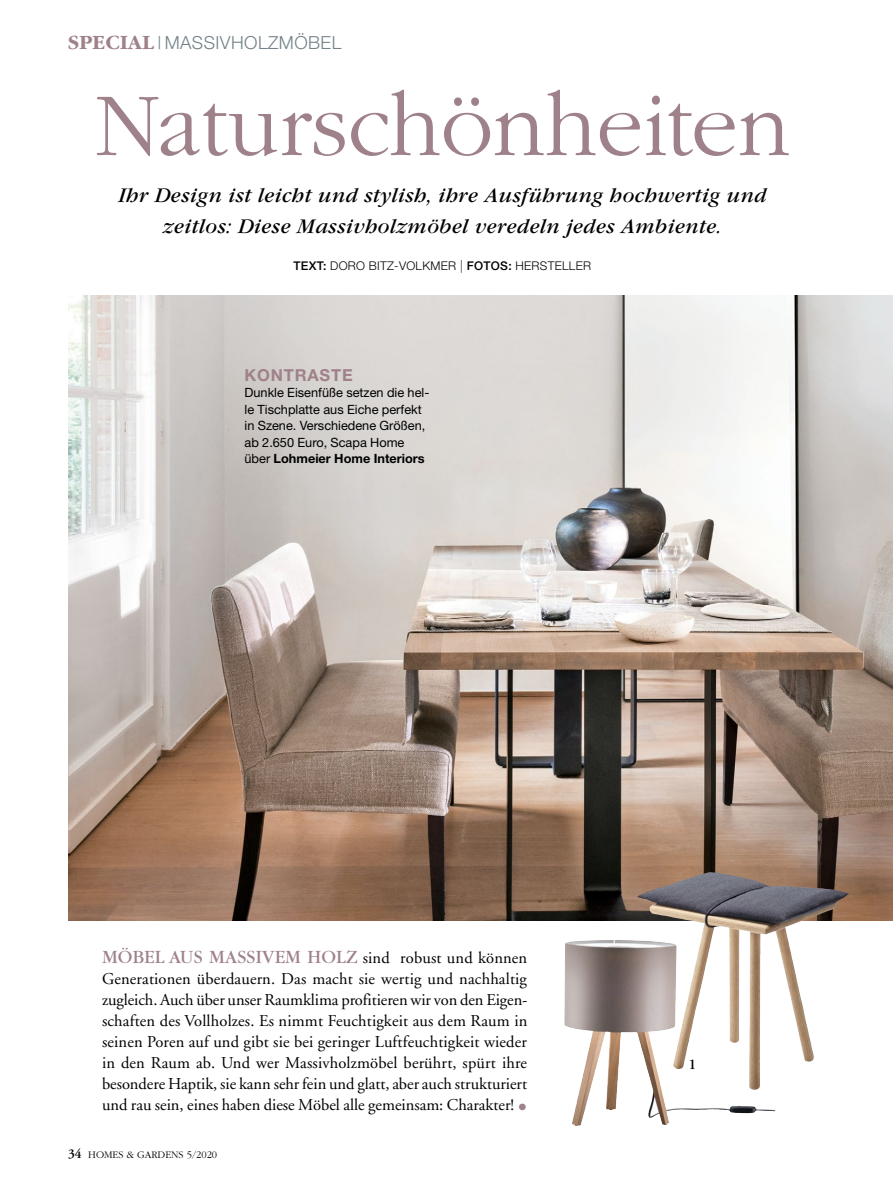
<style>
.page{position:relative;width:893px;height:1191px;background:#fff}
.page>*{position:absolute;margin:0;border:0;box-sizing:border-box;transform-origin:0 0}
.t1{font:300 93px "Garamond";color:#9f8189}
.t2{font:italic 21.75px/31.5px "Garamond";letter-spacing:.02em;color:#000;text-align:center}
.t3{font:19.5px "Garamond";letter-spacing:.01em;color:#9f8189}
.t4{font:300 18px "Helvetica Neue";letter-spacing:.025em;color:#738188}
.t5{font:16.5px/21px "Adobe Garamond";color:#000;text-align:justify}
.t6{font:700 16.5px "Helvetica Neue";letter-spacing:.05em;color:#9f8189}
.t7{font:15px "Garamond";color:#000}
.t8{font:12.75px/16.5px "Helvetica Neue";color:#000}
.t9{font:300 12px "Helvetica Neue";letter-spacing:.025em;color:#000}
.t10{font:300 10.5px "Garamond";color:#000}
.s1{font-family:"Garamond";font-weight:700;font-size:21px;color:#9f8189}
.s2{font-weight:500}
.s3{font-weight:700}
.s4{font-family:"Adobe Garamond";font-size:16.5px;color:#000}
.s5{font-size:24px;color:#9f8189}
.s6{font-family:"Adobe Garamond";font-weight:600;font-size:13.5px}
</style>
<div class="page">
<img style="left:68px;top:296px;width:825px;height:625px">
<img style="left:637px;top:872px;width:212px;height:218px">
<img style="left:564px;top:940px;width:81px;height:186px">
<p class="t4" style="left:68px;top:31px;width:275px"><span class="s1">SPECIAL</span> | MASSIVHOLZMÖBEL</p>
<p class="t1" style="left:94px;top:76px;width:697px">Naturschönheiten</p>
<p class="t2" style="left:118px;top:179px;width:650px">Ihr Design ist leicht und stylish, ihre Ausführung hochwertig und zeitlos: Diese Massivholzmöbel veredeln jedes Ambiente.</p>
<p class="t9" style="left:293px;top:258px;width:299px"><span class="s2">TEXT:</span> DORO BITZ-VOLKMER <span class="s2">FOTOS:</span> HERSTELLER</p>
<p class="t6" style="left:244px;top:364px;width:110px">KONTRASTE</p>
<p class="t8" style="left:244px;top:384px;width:186px">Dunkle Eisenfüße setzen die hel&shy;le Tischplatte aus Eiche perfekt in Szene. Verschiedene Größen, ab 2.650 Euro, Scapa Home über <span class="s3">Lohmeier Home Interiors</span></p>
<p class="t3" style="left:102px;top:947px;width:427px">MÖBEL AUS MASSIVEM HOLZ <span class="s4">sind robust und können</span></p>
<p class="t5" style="left:102px;top:969px;width:427px">Generationen überdauern. Das macht sie wertig und nachhaltig zugleich. Auch über unser Raumklima profitieren wir von den Eigen&shy;schaften des Vollholzes. Es nimmt Feuchtigkeit aus dem Raum in seinen Poren auf und gibt sie bei geringer Luftfeuchtigkeit wieder in den Raum ab. Und wer Massivholzmöbel berührt, spürt ihre besondere Haptik, sie kann sehr fein und glatt, aber auch strukturiert und rau sein, eines haben diese Möbel alle gemeinsam: Charakter! <span class="s5">•</span></p>
<p class="t10" style="left:68px;top:1149px;width:151px"><span class="s6">34</span> HOMES &amp; GARDENS 5/2020</p>
<p class="t7" style="left:689px;top:1056px;width:9px">1</p>
</div>
